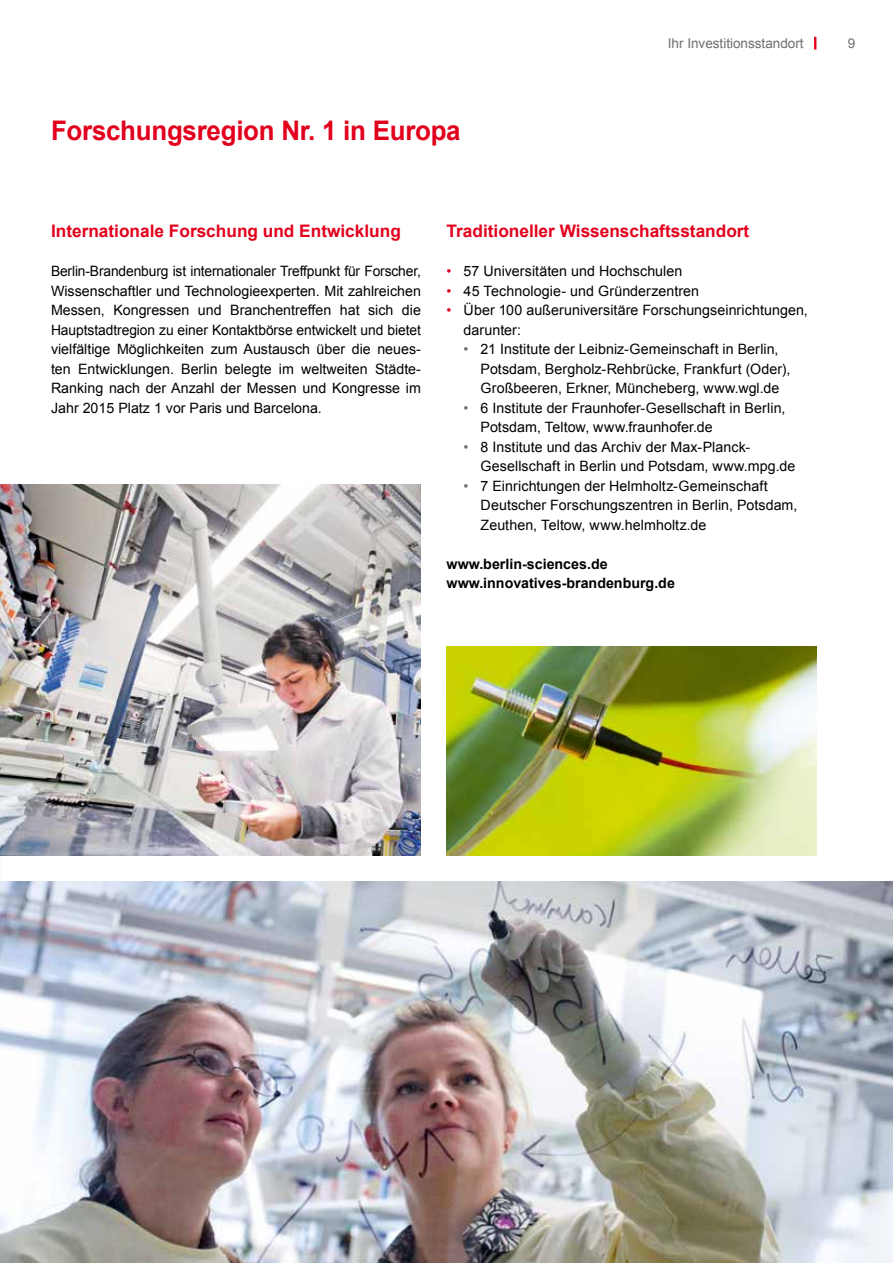
<style>
.page{position:relative;width:893px;height:1263px;background:#fff}
.page>*{position:absolute;margin:0;border:0;box-sizing:border-box;transform-origin:0 0}
.t1{font:700 27px "Arial";letter-spacing:-.01em;color:#e3001d;scale:.96 1}
.t2{font:700 17.25px "Arial";color:#e3001d}
.t3{font:14.25px/19.5px "Arial";letter-spacing:.005em;color:#000}
.t4{font:700 14.25px/19.5px "Arial";color:#000}
.t5{font:13.5px "Arial";color:#6e6e6e}
.s1{color:#e3001d}
.s2{color:#6e6e6e}
</style>
<div class="page">
<svg style="left:814px;top:37px;width:2px;height:13px"></svg>
<img style="left:0;top:881px;width:893px;height:382px">
<img style="left:0;top:485px;width:421px;height:370px">
<img style="left:447px;top:647px;width:369px;height:208px">
<h1 class="t1" style="left:51px;top:112px;width:428px">Forschungsregion Nr. 1 in Europa</h1>
<p class="t5" style="left:668px;top:35px;width:137px">Ihr Investitionsstandort</p>
<p class="t5" style="left:848px;top:35px;width:9px">9</p>
<p class="t2" style="left:51px;top:220px;width:351px">Internationale Forschung und Entwicklung</p>
<p class="t3" style="left:51px;top:262px;width:371px;text-align:justify">Berlin-Brandenburg ist internationaler Treffpunkt für Forscher, Wissenschaftler und Technologieexperten. Mit zahlreichen Messen, Kongressen und Branchentreffen hat sich die Hauptstadtregion zu einer Kontaktbörse entwickelt und bietet vielfältige Möglichkeiten zum Austausch über die neues&shy;ten Entwicklungen. Berlin belegte im weltweiten Städte-Ranking nach der Anzahl der Messen und Kongresse im Jahr 2015 Platz 1 vor Paris und Barcelona.</p>
<p class="t2" style="left:447px;top:220px;width:304px">Traditioneller Wissenschaftsstandort</p>
<p class="t3" style="left:447px;top:262px;width:237px"><span class="s1">•</span> 57 Universitäten und Hochschulen</p>
<p class="t3" style="left:447px;top:281px;width:254px"><span class="s1">•</span> 45 Technologie- und Gründerzentren</p>
<p class="t3" style="left:464px;top:301px;width:346px;text-indent:-17px"><span class="s1">•</span> Über 100 außeruniversitäre Forschungseinrichtungen, darunter:</p>
<p class="t3" style="left:481px;top:340px;width:311px;text-indent:-17px"><span class="s2">•</span> 21 Institute der Leibniz-Gemeinschaft in Berlin,<br>Potsdam, Bergholz-Rehbrücke, Frankfurt (Oder),<br>Großbeeren, Erkner, Müncheberg, www.wgl.de</p>
<p class="t3" style="left:481px;top:398px;width:306px;text-indent:-17px"><span class="s2">•</span> 6 Institute der Fraunhofer-Gesellschaft in Berlin,<br>Potsdam, Teltow, www.fraunhofer.de</p>
<p class="t3" style="left:481px;top:437px;width:316px;text-indent:-17px"><span class="s2">•</span> 8 Institute und das Archiv der Max-Planck-<br>Gesellschaft in Berlin und Potsdam, www.mpg.de</p>
<p class="t3" style="left:481px;top:476px;width:318px;text-indent:-17px"><span class="s2">•</span> 7 Einrichtungen der Helmholtz-Gemeinschaft<br>Deutscher Forschungszentren in Berlin, Potsdam,<br>Zeuthen, Teltow, www.helmholtz.de</p>
<p class="t4" style="left:447px;top:554px;width:230px">www.berlin-sciences.de www.innovatives-brandenburg.de</p>
</div>
